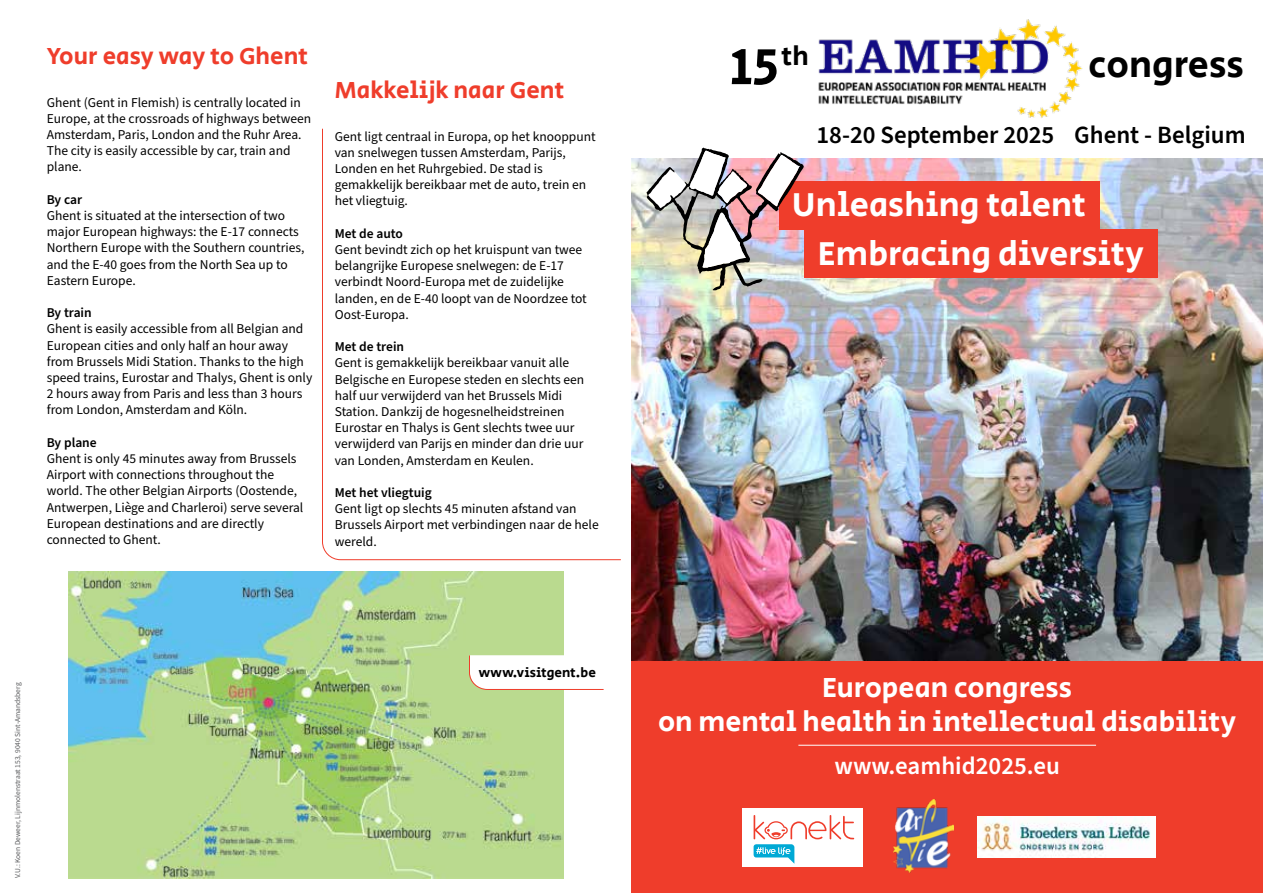
<style>
.page{position:relative;width:1263px;height:893px;background:#fff}
.page>*{position:absolute;margin:0;border:0;box-sizing:border-box;transform-origin:0 0}
.t1{font:52.2px "Secular One";color:#000}
.t2{font:37.5px "Secular One";color:#000}
.t3{font:34.2px/48.4px "Secular One";color:#fff}
.t4{font:28.5px/34.5px "Secular One";color:#fff;text-align:center}
.t5{font:600 24.9px "Source Sans Pro";color:#000}
.t6{font:600 24.9px "Source Sans Pro";color:#fff}
.t7{font:24px "Secular One";color:#ef3d2b}
.t8{font:13.5px/16.2px "Source Sans Pro";color:#000}
.t9{font:600 13.5px "Source Sans Pro";color:#000}
.t10{font:13.5px "Secular One";color:#000}
.t11{font:7.5px "Source Sans 3";color:#5a5b5d}
</style>
<div class="page">
<img style="left:631px;top:158px;width:632px;height:503px">
<div style="left:631px;top:661px;width:632px;height:232px;background:#ef3d2b"></div>
<img style="left:818px;top:19px;width:265px;height:99px">
<div style="left:779px;top:181px;width:320px;height:49px;background:#ef3d2b"></div>
<div style="left:804px;top:230px;width:354px;height:48px;background:#ef3d2b"></div>
<img style="left:646px;top:148px;width:158px;height:142px">
<img style="left:893px;top:800px;width:61px;height:72px">
<div style="left:743px;top:808px;width:120px;height:58px;background:#fff"></div>
<svg style="left:754px;top:815px;width:100px;height:49px"></svg>
<img style="left:68px;top:572px;width:495px;height:306px">
<svg style="left:322px;top:128px;width:299px;height:432px"></svg>
<img style="left:978px;top:816px;width:177px;height:41px">
<svg style="left:469px;top:655px;width:135px;height:35px"></svg>
<hr style="left:798px;top:745px;width:298px;height:1px;background:#fff">
<h3 class="t7" style="left:47px;top:39px;width:263px">Your easy way to Ghent</h3>
<p class="t8" style="left:47px;top:94px;width:266px">Ghent (Gent in Flemish) is centrally located in Europe, at the crossroads of highways between Amsterdam, Paris, London and the Ruhr Area.<br>The city is easily accessible by car, train and plane.</p>
<p class="t9" style="left:47px;top:190px;width:37px">By car</p>
<p class="t8" style="left:47px;top:208px;width:259px">Ghent is situated at the intersection of two major European highways: the E-17 connects Northern Europe with the Southern countries, and the E-40 goes from the North Sea up to Eastern Europe.</p>
<p class="t9" style="left:47px;top:304px;width:46px">By train</p>
<p class="t8" style="left:47px;top:321px;width:267px">Ghent is easily accessible from all Belgian and European cities and only half an hour away from Brussels Midi Station. Thanks to the high speed trains, Eurostar and Thalys, Ghent is only 2 hours away from Paris and less than 3 hours from London, Amsterdam and Köln.</p>
<p class="t9" style="left:47px;top:433px;width:51px">By plane</p>
<p class="t8" style="left:47px;top:451px;width:258px">Ghent is only 45 minutes away from Brussels Airport with connections throughout the world. The other Belgian Airports (Oostende, Antwerpen, Liège and Charleroi) serve several European destinations and are directly connected to Ghent.</p>
<h3 class="t7" style="left:335px;top:73px;width:231px">Makkelijk naar Gent</h3>
<p class="t8" style="left:335px;top:128px;width:262px">Gent ligt centraal in Europa, op het knooppunt van snelwegen tussen Amsterdam, Parijs, Londen en het Ruhrgebied. De stad is gemakkelijk bereikbaar met de auto, trein en het vliegtuig.</p>
<p class="t9" style="left:335px;top:224px;width:70px">Met de auto</p>
<p class="t8" style="left:335px;top:242px;width:253px">Gent bevindt zich op het kruispunt van twee belangrijke Europese snelwegen: de E-17 verbindt Noord-Europa met de zuidelijke landen, en de E-40 loopt van de Noordzee tot Oost-Europa.</p>
<p class="t9" style="left:335px;top:338px;width:71px">Met de trein</p>
<p class="t8" style="left:335px;top:355px;width:251px">Gent is gemakkelijk bereikbaar vanuit alle Belgische en Europese steden en slechts een half uur verwijderd van het Brussels Midi Station. Dankzij de hogesnelheidstreinen Eurostar en Thalys is Gent slechts twee uur verwijderd van Parijs en minder dan drie uur van Londen, Amsterdam en Keulen.</p>
<p class="t9" style="left:335px;top:483px;width:98px">Met het vliegtuig</p>
<p class="t8" style="left:335px;top:501px;width:265px">Gent ligt op slechts 45 minuten afstand van<br>Brussels Airport met verbindingen naar de hele wereld.</p>
<p class="t11" style="left:13px;top:878px;width:197px;rotate:-90deg">V.U.: Koen Deweer, Lijnmolenstraat 153, 9040 Sint-Amandsberg</p>
<p class="t10" style="left:479px;top:663px;width:119px">www.visitgent.be</p>
<h1 class="t1" style="left:730px;top:31px;width:81px">15<sup>th</sup></h1>
<h2 class="t2" style="left:1089px;top:39px;width:157px">congress</h2>
<h3 class="t5" style="left:816px;top:118px;width:431px">18-20 September 2025 Ghent - Belgium</h3>
<h3 class="t3" style="left:818px;top:182px;width:328px;text-indent:-26px">Unleashing talent<br>Embracing diversity</h3>
<h3 class="t4" style="left:658px;top:671px;width:580px">European congress<br>on mental health in intellectual disability</h3>
<h3 class="t6" style="left:834px;top:749px;width:227px">www.eamhid2025.eu</h3>
</div>
